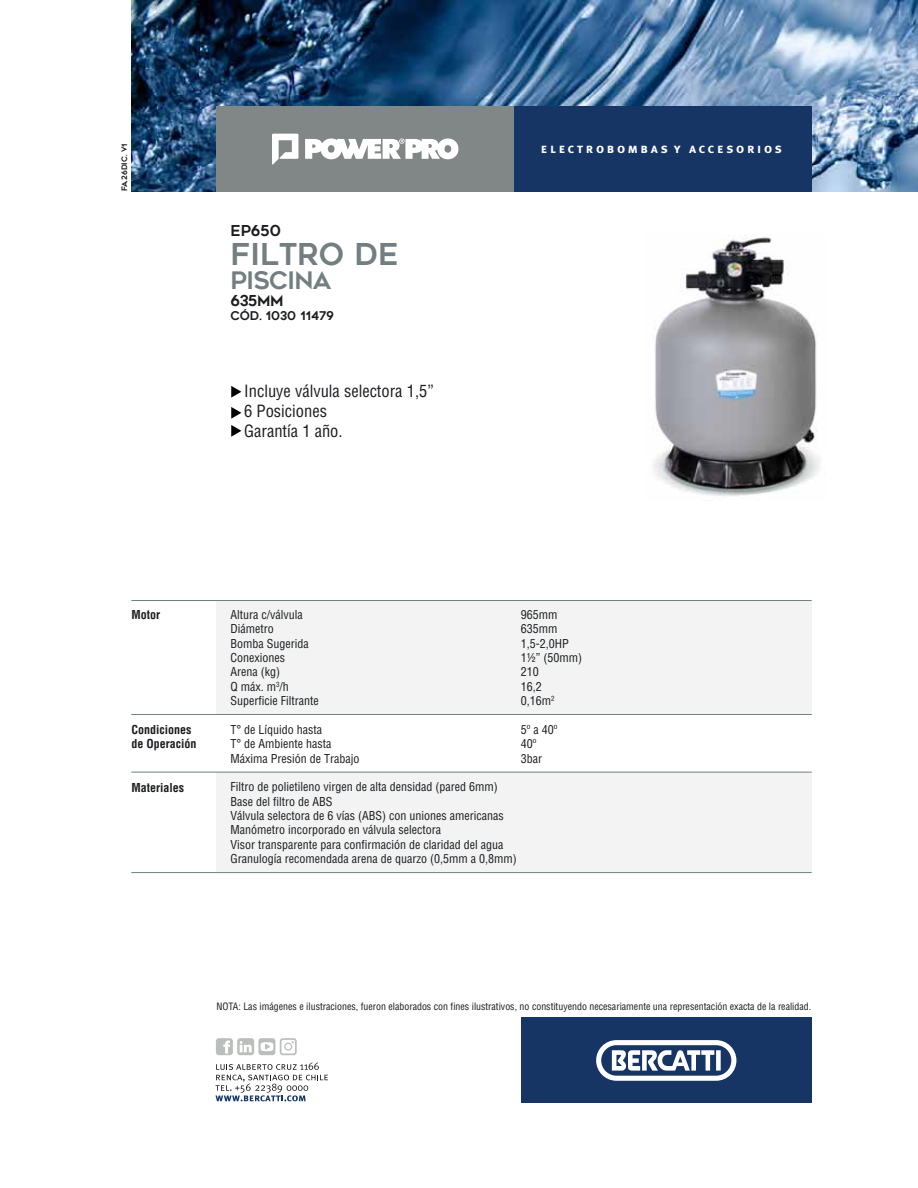
<style>
.page{position:relative;width:918px;height:1188px;background:#fff}
.page>*{position:absolute;margin:0;border:0;box-sizing:border-box;transform-origin:0 0}
.t1{font:30px "Geometos";color:#727e80}
.t2{font:24px "Geometos";letter-spacing:-.03em;color:#727e80}
.t3{font:condensed 16.5px/19.8px "Helvetica";color:#1b1c20}
.t4{font:15px "Geometos";letter-spacing:-.015em;color:#1b1c20}
.t5{font:13.5px "Meta Plus Bold Caps";letter-spacing:.2em;color:#fff}
.t6{font:condensed 12px/14.4px "Helvetica";color:#1b1c20}
.t7{font:700 condensed 12px/14.4px "Helvetica";color:#1b1c20}
.t8{font:12px "Geometos";color:#1b1c20}
.t9{font:condensed 9.9px "Helvetica";color:#1b1c20}
.t10{font:7.5px "Geometos";color:#1b1c20}
</style>
<div class="page">
<svg style="left:216px;top:1038px;width:81px;height:17px"></svg>
<svg style="left:215px;top:1062px;width:113px;height:39px"></svg>
<div style="left:521px;top:1018px;width:291px;height:85px;background:#163564"></div>
<svg style="left:596px;top:1040px;width:140px;height:41px"></svg>
<img style="left:653px;top:237px;width:167px;height:259px">
<div style="left:216px;top:601px;width:596px;height:113px;background:#f2f3f2"></div>
<div style="left:216px;top:772px;width:596px;height:101px;background:#f2f3f2"></div>
<hr style="left:131px;top:600px;width:681px;height:1px;background:#727e80">
<hr style="left:131px;top:714px;width:681px;height:1px;background:#727e80">
<hr style="left:131px;top:772px;width:681px;height:1px;background:#727e80">
<hr style="left:131px;top:872px;width:681px;height:1px;background:#727e80">
<svg style="left:231px;top:386px;width:10px;height:12px"></svg>
<svg style="left:231px;top:407px;width:10px;height:12px"></svg>
<svg style="left:231px;top:425px;width:10px;height:12px"></svg>
<img style="left:131px;top:0;width:787px;height:191px">
<div style="left:514px;top:107px;width:298px;height:85px;background:#163564"></div>
<div style="left:216px;top:107px;width:298px;height:85px;background:#818686"></div>
<svg style="left:272px;top:134px;width:26px;height:30px"></svg>
<svg style="left:305px;top:138px;width:153px;height:21px"></svg>
<p class="t10" style="left:120px;top:191px;width:49px;rotate:-90deg">FA.26DIC. V1</p>
<p class="t5" style="left:541px;top:141px;width:243px">electrobombas y accesorios</p>
<p class="t4" style="left:230px;top:223px;width:52px">EP650</p>
<h1 class="t1" style="left:230px;top:237px;width:170px">FILTRO DE</h1>
<h2 class="t2" style="left:230px;top:267px;width:102px">PISCINA</h2>
<p class="t4" style="left:230px;top:292px;width:55px">635MM</p>
<p class="t8" style="left:230px;top:309px;width:105px">CÓD. 1030 11479</p>
<h3 class="t3" style="left:244px;top:381px;width:191px">Incluye válvula selectora 1,5”<br>6 Posiciones<br>Garantía 1 año.</h3>
<p class="t7" style="left:131px;top:607px;width:30px">Motor</p>
<p class="t7" style="left:131px;top:722px;width:66px">Condiciones de Operación</p>
<p class="t7" style="left:131px;top:780px;width:54px">Materiales</p>
<p class="t6" style="left:230px;top:607px;width:90px">Altura c/válvula<br>Diámetro<br>Bomba Sugerida<br>Conexiones<br>Arena (kg)<br>Q máx. m<sup>3</sup>/h<br>Superficie Filtrante</p>
<p class="t6" style="left:230px;top:722px;width:130px">T° de Líquido hasta<br>T° de Ambiente hasta<br>Máxima Presión de Trabajo</p>
<p class="t6" style="left:230px;top:780px;width:288px">Filtro de polietileno virgen de alta densidad (pared 6mm)<br>Base del filtro de ABS<br>Válvula selectora de 6 vías (ABS) con uniones americanas Manómetro incorporado en válvula selectora<br>Visor transparente para confirmación de claridad del agua Granulogía recomendada arena de quarzo (0,5mm a 0,8mm)</p>
<p class="t6" style="left:521px;top:607px;width:63px">965mm<br>635mm<br>1,5-2,0HP<br>1½” (50mm)<br>210<br>16,2<br>0,16m<sup>2</sup></p>
<p class="t6" style="left:521px;top:722px;width:38px">5º a 40º<br>40º<br>3bar</p>
<p class="t9" style="left:216px;top:1000px;width:596px">NOTA: Las imágenes e ilustraciones, fueron elaborados con fines ilustrativos, no constituyendo necesariamente una representación exacta de la realidad.</p>
</div>
